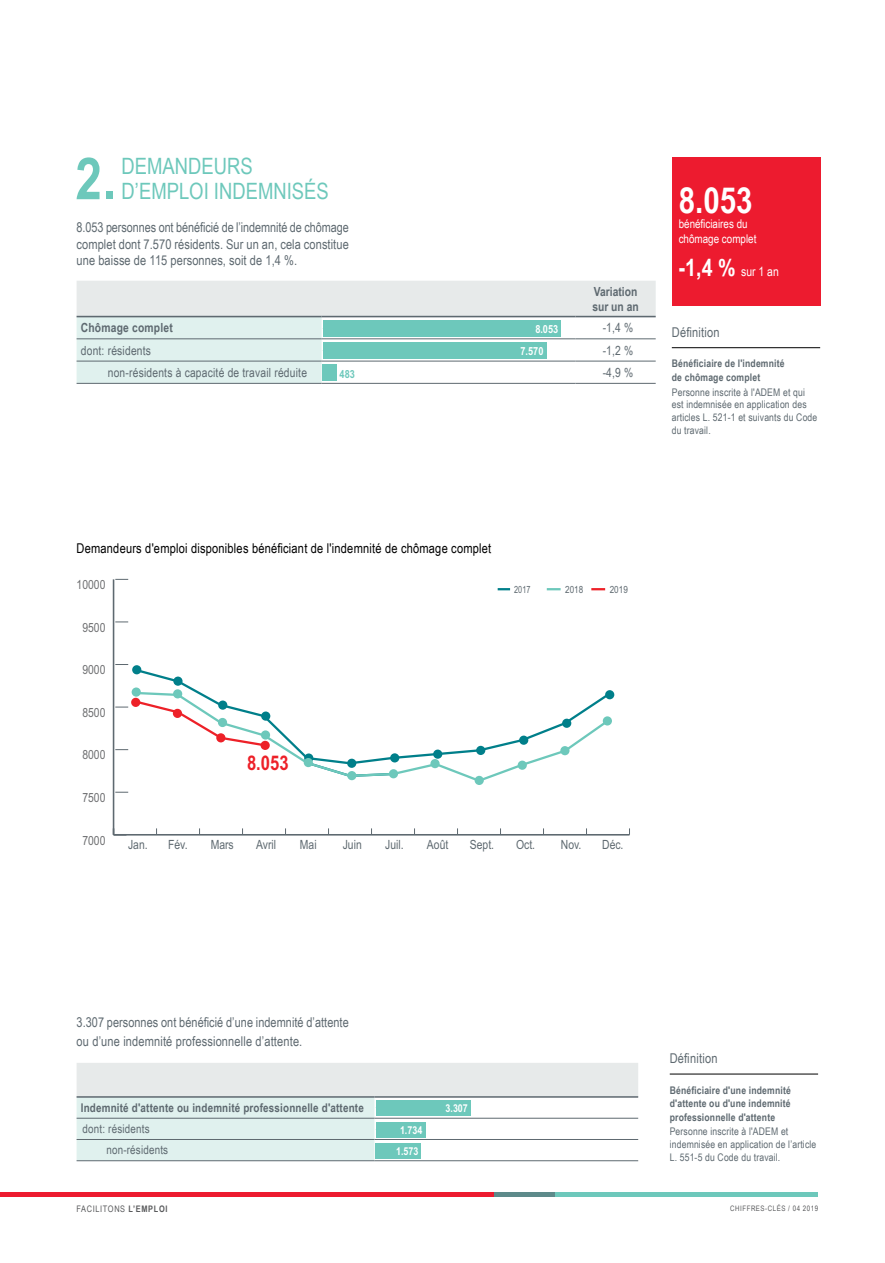
<style>
.page{position:relative;width:885px;height:1263px;background:#fff}
.page>*{position:absolute;margin:0;border:0;box-sizing:border-box;transform-origin:0 0}
.t1{font:700 58.05px "Arial Narrow";color:#6dc8bb}
.t2{font:700 36px "Arial Narrow";color:#fff}
.t3{font:22.5px/25.5px "Arial Narrow";color:#6dc8bb}
.t4{font:700 20.25px "Arial Narrow";color:#ed2028}
.t5{font:13.5px/16.5px "Arial Narrow";letter-spacing:.005em;color:#5e6970;text-align:justify}
.t6{font:13.5px "Arial Narrow";letter-spacing:.015em;color:#000}
.t7{font:12.75px "Arial Narrow";color:#fff}
.t8{font:12.6px "Arial Narrow";letter-spacing:.015em;color:#5e6970}
.t9{font:700 12.6px/14.9px "Arial Narrow";letter-spacing:.01em;color:#5e6970}
.t10{font:12.6px "Arial Narrow";color:#6d6e70}
.t11{font:700 12px "Arial Narrow";letter-spacing:.015em;color:#5e6970}
.t12{font:12px/15px "Arial Narrow";color:#fff}
.t13{font:12px/21.3px "Arial Narrow";letter-spacing:.015em;color:#5e6970}
.t14{font:700 11.25px/21.8px "Arial Narrow";color:#fff}
.t15{font:700 11.25px "Arial Narrow";color:#6dc8bb}
.t16{font:700 10.95px/21.8px "Arial Narrow";color:#fff;text-align:center}
.t17{font:10.5px/12.8px "Arial Narrow";letter-spacing:.015em;color:#5e6970}
.t18{font:700 10.5px/13.5px "Arial Narrow";letter-spacing:.015em;color:#5e6970}
.t19{font:9.9px "Arial Narrow";color:#5e6970}
.t20{font:9.9px "Arial Narrow";color:#5e6970;scale:.9 1}
.t21{font:9px "Arial Narrow";letter-spacing:.07em;color:#58595b}
.t22{font:7.5px "Arial Narrow";letter-spacing:.07em;color:#58595b}
.s1{font-weight:700;font-size:24px}
.s2{font-weight:700}
</style>
<div class="page">
<hr style="left:0;top:1192px;width:495px;height:4px;background:#ed1b2f">
<hr style="left:515px;top:1192px;width:303px;height:4px;background:#6dc8bb">
<hr style="left:494px;top:1192px;width:60px;height:4px;background:#5d8a8a">
<svg style="left:77px;top:281px;width:578px;height:102px"></svg>
<hr style="left:77px;top:316px;width:244px;height:1px;background:#5e6970">
<hr style="left:321px;top:316px;width:254px;height:1px;background:#5e6970">
<hr style="left:575px;top:316px;width:80px;height:1px;background:#5e6970">
<hr style="left:77px;top:339px;width:244px;height:1px;background:#5e6970">
<hr style="left:321px;top:339px;width:254px;height:1px;background:#5e6970">
<hr style="left:575px;top:339px;width:80px;height:1px;background:#5e6970">
<hr style="left:77px;top:361px;width:244px;height:1px;background:#5e6970">
<hr style="left:321px;top:361px;width:254px;height:1px;background:#5e6970">
<hr style="left:575px;top:361px;width:80px;height:1px;background:#5e6970">
<hr style="left:77px;top:383px;width:244px;height:1px;background:#5e6970">
<hr style="left:321px;top:383px;width:254px;height:1px;background:#5e6970">
<hr style="left:575px;top:383px;width:80px;height:1px;background:#5e6970">
<hr style="left:671px;top:347px;width:149px;height:1px;background:#000">
<hr style="left:669px;top:1074px;width:149px;height:1px;background:#000">
<div style="left:671px;top:157px;width:149px;height:149px;background:#ed1b2f"></div>
<div style="left:323px;top:320px;width:237px;height:16px;background:#6dc8bb"></div>
<div style="left:323px;top:343px;width:223px;height:16px;background:#6dc8bb"></div>
<div style="left:323px;top:365px;width:14px;height:16px;background:#6dc8bb"></div>
<hr style="left:113px;top:834px;width:516px;height:1px;background:#5e6970">
<hr style="left:113px;top:579px;width:1px;height:256px;background:#5e6970">
<svg style="left:115px;top:792px;width:13px;height:1px"></svg>
<svg style="left:115px;top:664px;width:13px;height:1px"></svg>
<svg style="left:115px;top:622px;width:13px;height:1px"></svg>
<svg style="left:115px;top:579px;width:13px;height:1px"></svg>
<div style="left:132px;top:665px;width:9px;height:9px;background:#007f8a;border-radius:50%"></div>
<div style="left:173px;top:676px;width:9px;height:10px;background:#007f8a;border-radius:50%"></div>
<div style="left:605px;top:690px;width:9px;height:9px;background:#007f8a;border-radius:50%"></div>
<svg style="left:591px;top:588px;width:14px;height:2px"></svg>
<svg style="left:546px;top:588px;width:14px;height:2px"></svg>
<svg style="left:497px;top:588px;width:13px;height:2px"></svg>
<svg style="left:132px;top:687px;width:9px;height:10px"></svg>
<svg style="left:115px;top:690px;width:496px;height:94px"></svg>
<svg style="left:77px;top:1063px;width:561px;height:97px"></svg>
<hr style="left:77px;top:1096px;width:297px;height:2px;background:#5e6970">
<hr style="left:77px;top:1118px;width:297px;height:1px;background:#5e6970">
<hr style="left:77px;top:1139px;width:297px;height:1px;background:#5e6970">
<hr style="left:77px;top:1160px;width:297px;height:1px;background:#5e6970">
<hr style="left:374px;top:1096px;width:264px;height:2px;background:#5e6970">
<hr style="left:374px;top:1118px;width:264px;height:1px;background:#5e6970">
<hr style="left:374px;top:1139px;width:264px;height:1px;background:#5e6970">
<hr style="left:374px;top:1160px;width:264px;height:1px;background:#5e6970">
<div style="left:376px;top:1100px;width:95px;height:16px;background:#6dc8bb"></div>
<div style="left:376px;top:1122px;width:49px;height:15px;background:#6dc8bb"></div>
<div style="left:376px;top:1143px;width:45px;height:16px;background:#6dc8bb"></div>
<h1 class="t1" style="left:75px;top:135px;width:42px">2.</h1>
<h3 class="t3" style="left:122px;top:152px;width:209px">DEMANDEURS<br>D’EMPLOI INDEMNISÉS</h3>
<p class="t5" style="left:77px;top:219px;width:274px">8.053 personnes ont bénéficié de l’indemnité de chômage complet dont 7.570 résidents. Sur un an, cela constitue une baisse de 115 personnes, soit de 1,4 %.</p>
<p class="t9" style="left:592px;top:283px;width:48px">Variation sur un an</p>
<p class="t9" style="left:81px;top:320px;width:93px">Chômage complet</p>
<p class="t8" style="left:602px;top:319px;width:32px">-1,4 %</p>
<p class="t8" style="left:81px;top:341px;width:72px">dont: résidents</p>
<p class="t8" style="left:602px;top:341px;width:32px">-1,2 %</p>
<p class="t8" style="left:108px;top:363px;width:201px">non-résidents à capacité de travail réduite</p>
<p class="t8" style="left:602px;top:363px;width:32px">-4,9 %</p>
<p class="t14" style="left:520px;top:318px;width:39px;text-indent:15px">8.053<br>7.570</p>
<p class="t15" style="left:339px;top:365px;width:17px">483</p>
<h2 class="t2" style="left:678px;top:173px;width:75px">8.053</h2>
<p class="t12" style="left:678px;top:216px;width:79px">bénéficiaires du chômage complet</p>
<p class="t7" style="left:678px;top:262px;width:102px"><span class="s1">-1,4 %</span> sur 1 an</p>
<p class="t5" style="left:671px;top:323px;width:49px">Définition</p>
<p class="t18" style="left:671px;top:356px;width:114px">Bénéficiaire de l'indemnité de chômage complet</p>
<p class="t17" style="left:671px;top:385px;width:147px">Personne inscrite à l'ADEM et qui est indemnisée en application des articles L. 521-1 et suivants du Code du travail.</p>
<p class="t6" style="left:77px;top:539px;width:416px">Demandeurs d'emploi disponibles bénéficiant de l'indemnité de chômage complet</p>
<p class="t10" style="left:77px;top:575px;width:30px">10000</p>
<p class="t10" style="left:82px;top:618px;width:25px">9500</p>
<p class="t10" style="left:82px;top:660px;width:25px">9000</p>
<p class="t10" style="left:82px;top:703px;width:25px">8500</p>
<p class="t10" style="left:82px;top:746px;width:25px">8000</p>
<p class="t10" style="left:82px;top:788px;width:25px">7500</p>
<h3 class="t4" style="left:247px;top:748px;width:43px">8.053</h3>
<p class="t20" style="left:514px;top:582px;width:20px">2017</p>
<p class="t19" style="left:565px;top:582px;width:20px">2018</p>
<p class="t19" style="left:609px;top:582px;width:20px">2019</p>
<p class="t10" style="left:82px;top:831px;width:25px">7000</p>
<p class="t8" style="left:128px;top:835px;width:21px">Jan.</p>
<p class="t8" style="left:168px;top:835px;width:21px">Fév.</p>
<p class="t8" style="left:211px;top:835px;width:25px">Mars</p>
<p class="t8" style="left:256px;top:835px;width:22px">Avril</p>
<p class="t8" style="left:300px;top:835px;width:18px">Mai</p>
<p class="t8" style="left:343px;top:835px;width:21px">Juin</p>
<p class="t8" style="left:385px;top:835px;width:20px">Juil.</p>
<p class="t8" style="left:427px;top:835px;width:23px">Août</p>
<p class="t8" style="left:470px;top:835px;width:26px">Sept.</p>
<p class="t8" style="left:516px;top:835px;width:21px">Oct.</p>
<p class="t8" style="left:560px;top:835px;width:22px">Nov.</p>
<p class="t8" style="left:602px;top:835px;width:23px">Déc.</p>
<p class="t5" style="left:77px;top:1012px;width:274px;line-height:19.5px">3.307 personnes ont bénéficié d’une indemnité d’attente ou d’une indemnité professionnelle d’attente.</p>
<p class="t11" style="left:81px;top:1099px;width:284px">Indemnité d'attente ou indemnité professionnelle d'attente</p>
<p class="t13" style="left:106px;top:1118px;width:63px;text-indent:-24px">dont: résidents non-résidents</p>
<p class="t16" style="left:396px;top:1118px;width:28px">1.734<br>1.573</p>
<p class="t16" style="left:445px;top:1097px;width:24px">3.307</p>
<p class="t5" style="left:669px;top:1049px;width:49px">Définition</p>
<p class="t18" style="left:669px;top:1082px;width:122px;text-align:justify">Bénéficiaire d'une indemnité d'attente ou d'une indemnité professionnelle d'attente</p>
<p class="t17" style="left:669px;top:1125px;width:148px">Personne inscrite à l'ADEM et indemnisée en application de l’article<br>L. 551-5 du Code du travail.</p>
<p class="t21" style="left:77px;top:1202px;width:92px">FACILITONS <span class="s2">L’EMPLOI</span></p>
<p class="t22" style="left:730px;top:1203px;width:89px">CHIFFRES-CLÉS / 04 2019</p>
</div>
